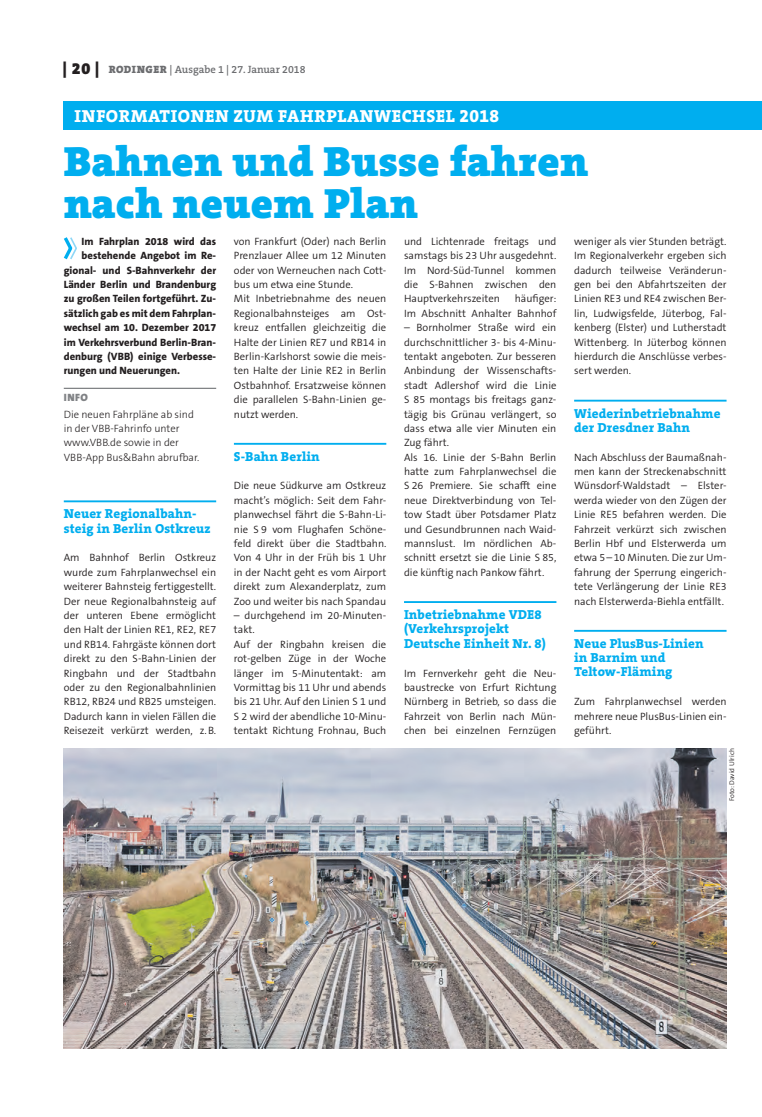
<style>
.page{position:relative;width:762px;height:1117px;background:#fff}
.page>*{position:absolute;margin:0;border:0;box-sizing:border-box;transform-origin:0 0}
.t1{font:900 42.5px/42.5px "The Serif B W9";letter-spacing:.01em;color:#00aeef}
.t2{font:800 17.5px "The Serif B W8";letter-spacing:.035em;color:#fff}
.t3{font:800 13.12px/14.4px "The Serif B W8";letter-spacing:.01em;color:#00aeef}
.t4{font:300 10.62px/14.4px "The Sans B W4";color:#231f20;text-align:justify}
.t5{font:800 10.62px "The Sans B W8";color:#231f20}
.t6{font:300 10.62px/14.4px "The Sans B W3";color:#231f20}
.t7{font:600 10.62px "The Serif B W6";color:#6c6d70}
.t8{font:900 10.62px "The Sans B W9";color:#808285}
.t9{font:300 6.88px "The Sans B W4";color:#231f20}
.s1{font-family:"The Serif B W9";font-weight:900;font-size:16.25px;color:#231f20}
.s2{font-family:"The Serif B W9";font-weight:900}
</style>
<div class="page">
<hr style="left:64px;top:387px;width:152px;height:2px;background:#808285">
<hr style="left:64px;top:500px;width:152px;height:2px;background:#00aeef">
<hr style="left:234px;top:443px;width:152px;height:1px;background:#00aeef">
<hr style="left:404px;top:601px;width:152px;height:2px;background:#00aeef">
<hr style="left:574px;top:399px;width:152px;height:2px;background:#00aeef">
<hr style="left:574px;top:629px;width:152px;height:2px;background:#00aeef">
<div style="left:64px;top:101px;width:698px;height:29px;background:#00aeef"></div>
<img style="left:64px;top:748px;width:662px;height:300px">
<svg style="left:63px;top:237px;width:14px;height:23px"></svg>
<p class="t7" style="left:63px;top:63px;width:244px"><span class="s1">| 20 |</span> <span class="s2">RODINGER</span> | Ausgabe 1 | 27. Januar 2018</p>
<h2 class="t2" style="left:75px;top:104px;width:426px">INFORMATIONEN ZUM FAHRPLANWECHSEL 2018</h2>
<h1 class="t1" style="left:64px;top:139px;width:526px">Bahnen und Busse fahren nach neuem Plan</h1>
<p class="t5" style="left:82px;top:234px;width:136px">Im Fahrplan 2018 wird das</p>
<p class="t5" style="left:82px;top:249px;width:136px">bestehende Angebot im Re-</p>
<p class="t5" style="left:64px;top:263px;width:154px">gional- und S-Bahnverkehr der</p>
<p class="t5" style="left:64px;top:277px;width:154px">Länder Berlin und Brandenburg</p>
<p class="t5" style="left:64px;top:292px;width:154px">zu großen Teilen fortgeführt. Zu-</p>
<p class="t5" style="left:64px;top:306px;width:154px">sätzlich gab es mit dem Fahrplan-</p>
<p class="t5" style="left:64px;top:321px;width:154px">wechsel am 10. Dezember 2017</p>
<p class="t5" style="left:64px;top:335px;width:154px">im Verkehrsverbund Berlin-Bran-</p>
<p class="t5" style="left:64px;top:349px;width:154px">denburg (VBB) einige Verbesse-</p>
<p class="t5" style="left:64px;top:364px;width:118px">rungen und Neuerungen.</p>
<p class="t8" style="left:64px;top:390px;width:26px">INFO</p>
<p class="t6" style="left:64px;top:407px;width:137px">Die neuen Fahrpläne ab sind in der VBB-Fahrinfo unter www.VBB.de sowie in der<br>VBB-App Bus&amp;Bahn abrufbar.</p>
<p class="t4" style="left:234px;top:234px;width:154px;text-align:left">von Frankfurt (Oder) nach Berlin<br>Prenzlauer Allee um 12 Minuten oder von Werneuchen nach Cott&shy;bus um etwa eine Stunde.<br>Mit Inbetriebnahme des neuen<br>Regionalbahnsteiges am Ost&shy;kreuz entfallen gleichzeitig die<br>Halte der Linien RE7 und RB14 in<br>Berlin-Karlshorst sowie die meis&shy;ten Halte der Linie RE2 in Berlin<br>Ostbahnhof. Ersatzweise können die parallelen S-Bahn-Linien ge&shy;nutzt werden.</p>
<p class="t3" style="left:234px;top:449px;width:87px">S-Bahn Berlin</p>
<p class="t4" style="left:234px;top:478px;width:154px">Die neue Südkurve am Ostkreuz macht’s möglich: Seit dem Fahr&shy;planwechsel fährt die S-Bahn-Li&shy;nie S 9 vom Flughafen Schöne&shy;feld direkt über die Stadtbahn.<br>Von 4 Uhr in der Früh bis 1 Uhr in der Nacht geht es vom Airport direkt zum Alexanderplatz, zum Zoo und weiter bis nach Spandau</p>
<p class="t4" style="left:234px;top:608px;width:154px;text-align:left">– durchgehend im 20-Minuten&shy;takt.<br>Auf der Ringbahn kreisen die rot-gelben Züge in der Woche länger im 5-Minutentakt: am<br>Vormittag bis 11 Uhr und abends bis 21 Uhr. Auf den Linien S 1 und<br>S 2 wird der abendliche 10-Minu&shy;tentakt Richtung Frohnau, Buch</p>
<p class="t4" style="left:404px;top:234px;width:154px">und Lichtenrade freitags und samstags bis 23 Uhr ausgedehnt.<br>Im Nord-Süd-Tunnel kommen die S-Bahnen zwischen den Hauptverkehrszeiten</p>
<p class="t4" style="left:574px;top:234px;width:154px">weniger als vier Stunden beträgt.<br>Im Regionalverkehr ergeben sich dadurch teilweise Veränderun&shy;gen bei den Abfahrtszeiten der Linien RE3 und RE4 zwischen Ber&shy;lin, Ludwigsfelde, Jüterbog, Fal&shy;kenberg (Elster) und Lutherstadt Wittenberg. In Jüterbog können hierdurch die Anschlüsse verbes&shy;sert werden.</p>
<p class="t3" style="left:574px;top:405px;width:148px">Wiederinbetriebnahme der Dresdner Bahn</p>
<p class="t4" style="left:574px;top:450px;width:154px">Nach Abschluss der Baumaßnah&shy;men kann der Streckenabschnitt Wünsdorf-Waldstadt – Elster&shy;werda wieder von den Zügen der Linie RE5 befahren werden. Die Fahrzeit verkürzt sich zwischen Berlin Hbf und Elsterwerda um etwa 5–10 Minuten. Die zur Um&shy;fahrung der Sperrung eingerich&shy;tete Verlängerung der Linie RE3 nach Elsterwerda-Biehla entfällt.</p>
<p class="t3" style="left:574px;top:635px;width:131px">Neue PlusBus-Linien in Barnim und<br>Teltow-Fläming</p>
<p class="t4" style="left:574px;top:694px;width:154px">Zum Fahrplanwechsel werden mehrere neue PlusBus-Linien ein&shy;geführt.</p>
<p class="t4" style="left:404px;top:292px;width:154px;text-align:right">häufiger:<br>Im Abschnitt Anhalter Bahnhof</p>
<p class="t4" style="left:404px;top:320px;width:154px;text-align:left">– Bornholmer Straße wird ein durchschnittlicher 3- bis 4-Minu&shy;tentakt angeboten. Zur besseren<br>Anbindung der Wissenschafts&shy;stadt Adlershof wird die Linie<br>S 85 montags bis freitags ganz&shy;tägig bis Grünau verlängert, so dass etwa alle vier Minuten ein<br>Zug fährt.<br>Als 16. Linie der S-Bahn Berlin hatte zum Fahrplanwechsel die<br>S 26 Premiere. Sie schafft eine neue Direktverbindung von Tel&shy;tow Stadt über Potsdamer Platz und Gesundbrunnen nach Waid&shy;mannslust. Im nördlichen Ab&shy;schnitt ersetzt sie die Linie S 85, die künftig nach Pankow fährt.</p>
<p class="t3" style="left:404px;top:607px;width:143px">Inbetriebnahme VDE8 (Verkehrsprojekt<br>Deutsche Einheit Nr. 8)</p>
<p class="t4" style="left:404px;top:665px;width:154px">Im Fernverkehr geht die Neu&shy;baustrecke von Erfurt Richtung Nürnberg in Betrieb, so dass die Fahrzeit von Berlin nach Mün&shy;chen bei einzelnen Fernzügen</p>
<p class="t3" style="left:64px;top:506px;width:148px">Neuer Regionalbahn&shy;steig in Berlin Ostkreuz</p>
<p class="t4" style="left:64px;top:550px;width:154px">Am Bahnhof Berlin Ostkreuz wurde zum Fahrplanwechsel ein weiterer Bahnsteig fertiggestellt.<br>Der neue Regionalbahnsteig auf der unteren Ebene ermöglicht den Halt der Linien RE1, RE2, RE7 und RB14. Fahrgäste können dort direkt zu den S-Bahn-Linien der Ringbahn und der Stadtbahn oder zu den Regionalbahnlinien RB12, RB24 und RB25 umsteigen.<br>Dadurch kann in vielen Fällen die Reisezeit verkürzt werden, z.B.</p>
<p class="t9" style="left:727px;top:801px;width:54px;rotate:-90deg">Foto: David Ulrich</p>
</div>
